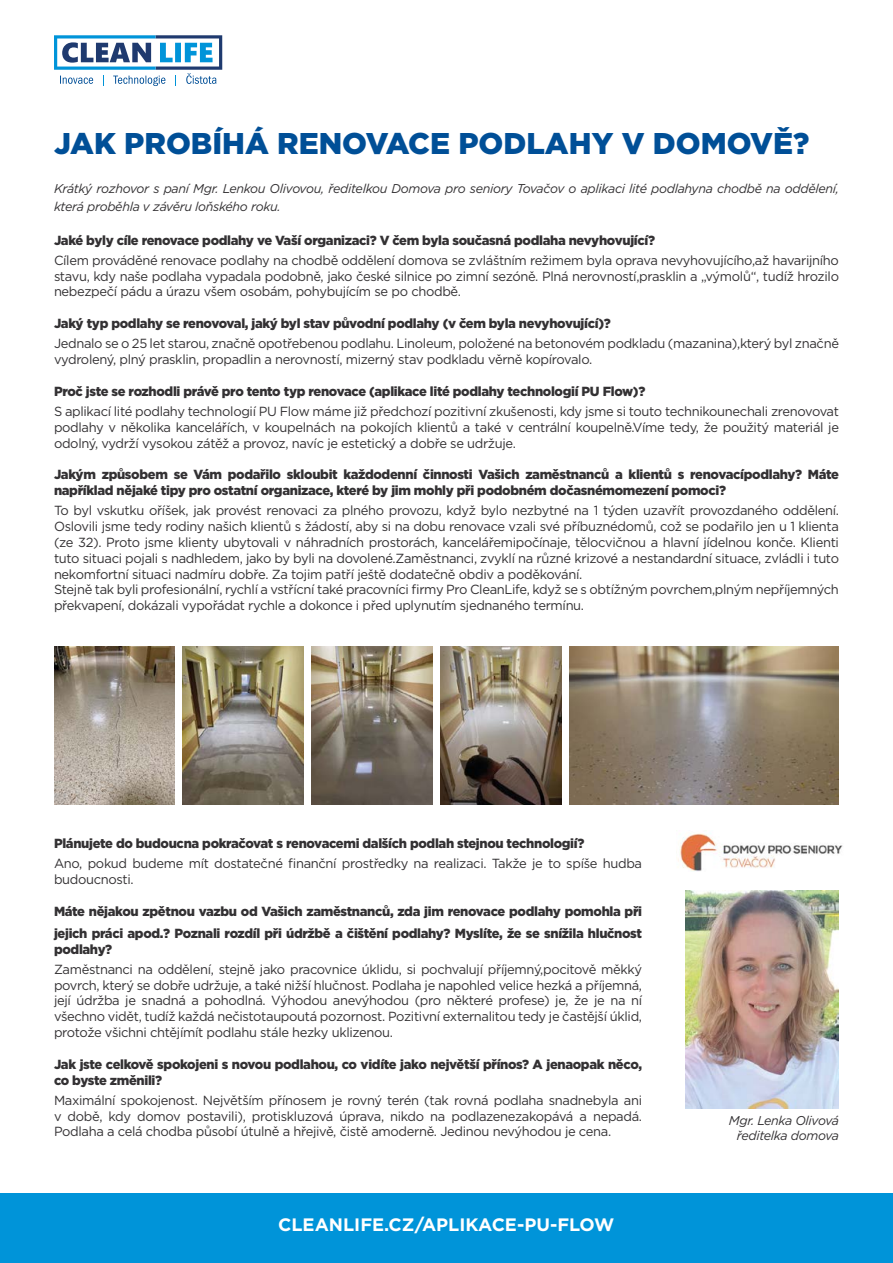
<style>
.page{position:relative;width:893px;height:1263px;background:#fff}
.page>*{position:absolute;margin:0;border:0;box-sizing:border-box;transform-origin:0 0}
.t1{font:900 30px "Gotham";color:#004f97}
.t2{font:700 18px "Gotham";color:#fff}
.t3{font:13.2px/15.9px "Gotham";letter-spacing:-.025em;color:#333133;text-align:justify}
.t4{font:900 13.2px/15.9px "Gotham";letter-spacing:-.025em;color:#333133}
.t5{font:italic 12.75px/18px "Gotham";letter-spacing:-.025em;color:#333133}
</style>
<div class="page">
<div style="left:0;top:1194px;width:893px;height:69px;background:#0094d9"></div>
<svg style="left:54px;top:35px;width:168px;height:51px"></svg>
<img style="left:54px;top:646px;width:120px;height:159px">
<img style="left:183px;top:646px;width:120px;height:159px">
<img style="left:312px;top:646px;width:120px;height:159px">
<img style="left:441px;top:646px;width:120px;height:159px">
<img style="left:570px;top:646px;width:269px;height:159px">
<img style="left:685px;top:890px;width:154px;height:219px">
<img style="left:678px;top:833px;width:165px;height:38px">
<h1 class="t1" style="left:54px;top:123px;width:757px">JAK PROBÍHÁ RENOVACE PODLAHY V DOMOVĚ?</h1>
<p class="t5" style="left:54px;top:179px;width:786px">Krátký rozhovor s paní Mgr. Lenkou Olivovou, ředitelkou Domova pro seniory Tovačov o aplikaci lité podlahyna chodbě na oddělení, která proběhla v závěru loňského roku.</p>
<p class="t4" style="left:54px;top:232px;width:603px">Jaké byly cíle renovace podlahy ve Vaší organizaci? V čem byla současná podlaha nevyhovující?</p>
<p class="t3" style="left:54px;top:252px;width:786px">Cílem prováděné renovace podlahy na chodbě oddělení domova se zvláštním režimem byla oprava nevyhovujícího,až havarijního stavu, kdy naše podlaha vypadala podobně, jako české silnice po zimní sezóně. Plná nerovností,prasklin a „výmolů“, tudíž hrozilo nebezpečí pádu a úrazu všem osobám, pohybujícím se po chodbě.</p>
<p class="t4" style="left:54px;top:315px;width:558px">Jaký typ podlahy se renovoval, jaký byl stav původní podlahy (v čem byla nevyhovující)?</p>
<p class="t3" style="left:54px;top:335px;width:786px">Jednalo se o 25 let starou, značně opotřebenou podlahu. Linoleum, položené na betonovém podkladu (mazanina),který byl značně vydrolený, plný prasklin, propadlin a nerovností, mizerný stav podkladu věrně kopírovalo.</p>
<p class="t4" style="left:54px;top:383px;width:593px">Proč jste se rozhodli právě pro tento typ renovace (aplikace lité podlahy technologií PU Flow)?</p>
<p class="t3" style="left:54px;top:403px;width:786px">S aplikací lité podlahy technologií PU Flow máme již předchozí pozitivní zkušenosti, kdy jsme si touto technikounechali zrenovovat podlahy v několika kancelářích, v koupelnách na pokojích klientů a také v centrální koupelně.Víme tedy, že použitý materiál je odolný, vydrží vysokou zátěž a provoz, navíc je estetický a dobře se udržuje.</p>
<p class="t4" style="left:54px;top:466px;width:786px">Jakým způsobem se Vám podařilo skloubit každodenní činnosti Vašich zaměstnanců a klientů s renovacípodlahy? Máte například nějaké tipy pro ostatní organizace, které by jim mohly při podobném dočasnémomezení pomoci?</p>
<p class="t3" style="left:54px;top:502px;width:786px;text-align:left">To byl vskutku oříšek, jak provést renovaci za plného provozu, když bylo nezbytné na 1 týden uzavřít provozdaného oddělení.<br>Oslovili jsme tedy rodiny našich klientů s žádostí, aby si na dobu renovace vzali své příbuznédomů, což se podařilo jen u 1 klienta (ze 32). Proto jsme klienty ubytovali v náhradních prostorách, kancelářemipočínaje, tělocvičnou a hlavní jídelnou konče. Klienti tuto situaci pojali s nadhledem, jako by byli na dovolené.Zaměstnanci, zvyklí na různé krizové a nestandardní situace, zvládli i tuto nekomfortní situaci nadmíru dobře. Za tojim patří ještě dodatečně obdiv a poděkování.<br>Stejně tak byli profesionální, rychlí a vstřícní také pracovníci firmy Pro CleanLife, když se s obtížným povrchem,plným nepříjemných překvapení, dokázali vypořádat rychle a dokonce i před uplynutím sjednaného termínu.</p>
<p class="t4" style="left:54px;top:835px;width:532px">Plánujete do budoucna pokračovat s renovacemi dalších podlah stejnou technologií?</p>
<p class="t3" style="left:54px;top:855px;width:590px">Ano, pokud budeme mít dostatečné finanční prostředky na realizaci. Takže je to spíše hudba budoucnosti.</p>
<p class="t4" style="left:54px;top:903px;width:590px">Máte nějakou zpětnou vazbu od Vašich zaměstnanců, zda jim renovace podlahy pomohla při</p>
<p class="t4" style="left:54px;top:925px;width:590px">jejich práci apod.? Poznali rozdíl při údržbě a čištění podlahy? Myslíte, že se snížila hlučnost podlahy?</p>
<p class="t3" style="left:54px;top:961px;width:590px">Zaměstnanci na oddělení, stejně jako pracovnice úklidu, si pochvalují příjemný,pocitově měkký povrch, který se dobře udržuje, a také nižší hlučnost. Podlaha je napohled velice hezká a příjemná, její údržba je snadná a pohodlná. Výhodou anevýhodou (pro některé profese) je, že je na ní všechno vidět, tudíž každá nečistotaupoutá pozornost. Pozitivní externalitou tedy je častější úklid, protože všichni chtějímít podlahu stále hezky uklizenou.</p>
<p class="t4" style="left:54px;top:1056px;width:589px">Jak jste celkově spokojeni s novou podlahou, co vidíte jako největší přínos? A jenaopak něco, co byste změnili?</p>
<p class="t3" style="left:54px;top:1092px;width:590px">Maximální spokojenost. Největším přínosem je rovný terén (tak rovná podlaha snadnebyla ani v době, kdy domov postavili), protiskluzová úprava, nikdo na podlazenezakopává a nepadá.<br>Podlaha a celá chodba působí útulně a hřejivě, čistě amoderně. Jedinou nevýhodou je cena.</p>
<h2 class="t2" style="left:278px;top:1213px;width:338px">CLEANLIFE.CZ/APLIKACE-PU-FLOW</h2>
<p class="t5" style="left:729px;top:1112px;width:112px;line-height:15.3px;text-align:right">Mgr. Lenka Olivová ředitelka domova</p>
</div>
